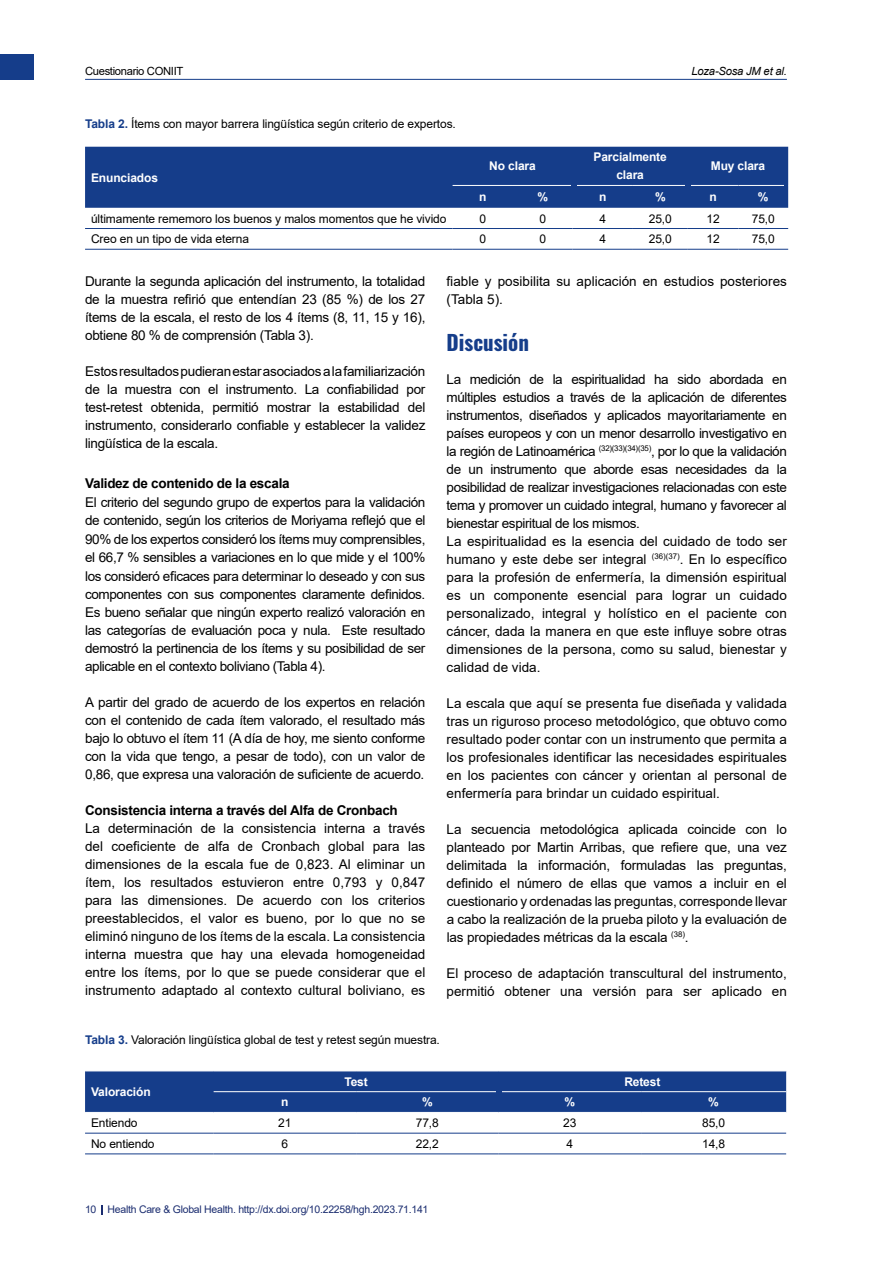
<style>
.page{position:relative;width:872px;height:1263px;background:#fff}
.page>*{position:absolute;margin:0;border:0;box-sizing:border-box;transform-origin:0 0}
.t1{font:700 21px "Oswald";color:#153d8a}
.t2{font:13.5px/18px "Arial";letter-spacing:-.02em;color:#000;text-align:justify}
.t3{font:13.5px/18px "Arial";color:#000}
.t4{font:700 13.5px "Arial";letter-spacing:-.02em;color:#000}
.t5{font:12px "Arial";letter-spacing:-.01em;color:#000}
.t6{font:700 12px/18px "Arial";letter-spacing:-.01em;color:#fff;text-align:center}
.t7{font:11.25px "Arial";letter-spacing:-.03em;color:#000}
.t8{font:italic 11.25px "Arial";letter-spacing:-.02em;color:#000}
.t9{font:10.5px "Arial";letter-spacing:-.025em;color:#1b2d70}
.s1{font-weight:700;color:#153d8a}
</style>
<div class="page">
<div style="left:0;top:54px;width:34px;height:26px;background:#153d8a"></div>
<hr style="left:85px;top:79px;width:702px;height:1px;background:#153d8a">
<svg style="left:85px;top:1071px;width:701px;height:41px;background:#18408b"></svg>
<hr style="left:85px;top:1133px;width:129px;height:1px;background:#153d8a">
<hr style="left:214px;top:1133px;width:142px;height:1px;background:#153d8a">
<hr style="left:356px;top:1133px;width:142px;height:1px;background:#153d8a">
<hr style="left:498px;top:1133px;width:143px;height:1px;background:#153d8a">
<hr style="left:641px;top:1133px;width:145px;height:1px;background:#153d8a">
<hr style="left:85px;top:1153px;width:129px;height:1px;background:#153d8a">
<hr style="left:214px;top:1153px;width:142px;height:1px;background:#153d8a">
<hr style="left:356px;top:1153px;width:142px;height:1px;background:#153d8a">
<hr style="left:498px;top:1153px;width:143px;height:1px;background:#153d8a">
<hr style="left:641px;top:1153px;width:145px;height:1px;background:#153d8a">
<hr style="left:214px;top:1091px;width:142px;height:1px;background:#fff">
<hr style="left:356px;top:1091px;width:142px;height:1px;background:#fff">
<hr style="left:498px;top:1091px;width:143px;height:1px;background:#fff">
<hr style="left:641px;top:1091px;width:145px;height:1px;background:#fff">
<div style="left:496px;top:1086px;width:6px;height:13px;background:#153d8a"></div>
<div style="left:85px;top:147px;width:703px;height:61px;background:#153d8a"></div>
<hr style="left:452px;top:185px;width:61px;height:1px;background:#fff">
<hr style="left:513px;top:185px;width:59px;height:1px;background:#fff">
<hr style="left:572px;top:185px;width:61px;height:1px;background:#fff">
<hr style="left:633px;top:185px;width:55px;height:1px;background:#fff">
<hr style="left:688px;top:185px;width:50px;height:1px;background:#fff">
<hr style="left:738px;top:185px;width:50px;height:1px;background:#fff">
<hr style="left:85px;top:228px;width:367px;height:1px;background:#153d8a">
<hr style="left:452px;top:228px;width:61px;height:1px;background:#153d8a">
<hr style="left:513px;top:228px;width:59px;height:1px;background:#153d8a">
<hr style="left:572px;top:228px;width:61px;height:1px;background:#153d8a">
<hr style="left:633px;top:228px;width:55px;height:1px;background:#153d8a">
<hr style="left:688px;top:228px;width:50px;height:1px;background:#153d8a">
<hr style="left:738px;top:228px;width:50px;height:1px;background:#153d8a">
<hr style="left:85px;top:249px;width:367px;height:1px;background:#153d8a">
<hr style="left:452px;top:249px;width:61px;height:1px;background:#153d8a">
<hr style="left:513px;top:249px;width:59px;height:1px;background:#153d8a">
<hr style="left:572px;top:249px;width:61px;height:1px;background:#153d8a">
<hr style="left:633px;top:249px;width:55px;height:1px;background:#153d8a">
<hr style="left:688px;top:249px;width:50px;height:1px;background:#153d8a">
<hr style="left:738px;top:249px;width:50px;height:1px;background:#153d8a">
<div style="left:571px;top:178px;width:6px;height:13px;background:#153d8a"></div>
<div style="left:685px;top:178px;width:6px;height:13px;background:#153d8a"></div>
<hr style="left:784px;top:164px;width:4px;height:42px;background:#153d8a">
<p class="t7" style="left:85px;top:63px;width:100px">Cuestionario CONIIT</p>
<p class="t8" style="left:691px;top:64px;width:97px">Loza-Sosa JM et al.</p>
<p class="t5" style="left:85px;top:115px;width:372px"><span class="s1">Tabla 2.</span> Ítems con mayor barrera lingüística según criterio de expertos.</p>
<p class="t6" style="left:91px;top:169px;width:68px">Enunciados</p>
<p class="t6" style="left:489px;top:157px;width:48px">No clara</p>
<p class="t6" style="left:593px;top:148px;width:75px">Parcialmente clara</p>
<p class="t6" style="left:711px;top:157px;width:56px">Muy clara</p>
<p class="t6" style="left:479px;top:188px;width:9px">n</p>
<p class="t6" style="left:537px;top:188px;width:12px">%</p>
<p class="t6" style="left:599px;top:188px;width:9px">n</p>
<p class="t6" style="left:655px;top:188px;width:12px">%</p>
<p class="t6" style="left:709px;top:188px;width:9px">n</p>
<p class="t6" style="left:758px;top:188px;width:12px">%</p>
<p class="t5" style="left:91px;top:210px;width:357px">últimamente rememoro los buenos y malos momentos que he vivido</p>
<p class="t5" style="left:479px;top:210px;width:8px">0</p>
<p class="t5" style="left:539px;top:210px;width:8px">0</p>
<p class="t5" style="left:599px;top:210px;width:8px">4</p>
<p class="t5" style="left:649px;top:210px;width:24px">25,0</p>
<p class="t5" style="left:706px;top:210px;width:15px">12</p>
<p class="t5" style="left:752px;top:210px;width:24px">75,0</p>
<p class="t5" style="left:91px;top:231px;width:159px">Creo en un tipo de vida eterna</p>
<p class="t5" style="left:479px;top:231px;width:8px">0</p>
<p class="t5" style="left:539px;top:231px;width:8px">0</p>
<p class="t5" style="left:599px;top:231px;width:8px">4</p>
<p class="t5" style="left:649px;top:231px;width:24px">25,0</p>
<p class="t5" style="left:706px;top:231px;width:15px">12</p>
<p class="t5" style="left:752px;top:231px;width:24px">75,0</p>
<p class="t2" style="left:85px;top:272px;width:342px">Durante la segunda aplicación del instrumento, la totalidad de la muestra refirió que entendían 23 (85 %) de los 27 ítems de la escala, el resto de los 4 ítems (8, 11, 15 y 16), obtiene 80 % de comprensión (Tabla 3).</p>
<p class="t2" style="left:85px;top:362px;width:342px">Estos resultados pudieran estar asociados a la familiarización de la muestra con el instrumento. La confiabilidad por test-retest obtenida, permitió mostrar la estabilidad del instrumento, considerarlo confiable y establecer la validez lingüística de la escala.</p>
<p class="t4" style="left:85px;top:474px;width:206px">Validez de contenido de la escala</p>
<p class="t2" style="left:85px;top:493px;width:342px">El criterio del segundo grupo de expertos para la validación de contenido, según los criterios de Moriyama reflejó que el 90% de los expertos consideró los ítems muy comprensibles, el 66,7 % sensibles a variaciones en lo que mide y el 100% los consideró eficaces para determinar lo deseado y con sus componentes con sus componentes claramente definidos.<br>Es bueno señalar que ningún experto realizó valoración en las categorías de evaluación poca y nula. Este resultado demostró la pertinencia de los ítems y su posibilidad de ser aplicable en el contexto boliviano (Tabla 4).</p>
<p class="t2" style="left:85px;top:693px;width:342px">A partir del grado de acuerdo de los expertos en relación con el contenido de cada ítem valorado, el resultado más bajo lo obtuvo el ítem 11 (A día de hoy, me siento conforme con la vida que tengo, a pesar de todo), con un valor de 0,86, que expresa una valoración de suficiente de acuerdo.</p>
<p class="t4" style="left:85px;top:800px;width:314px">Consistencia interna a través del Alfa de Cronbach</p>
<p class="t2" style="left:85px;top:819px;width:342px">La determinación de la consistencia interna a través del coeficiente de alfa de Cronbach global para las dimensiones de la escala fue de 0,823. Al eliminar un ítem, los resultados estuvieron entre 0,793 y 0,847 para las dimensiones. De acuerdo con los criterios preestablecidos, el valor es bueno, por lo que no se eliminó ninguno de los ítems de la escala. La consistencia interna muestra que hay una elevada homogeneidad entre los ítems, por lo que se puede considerar que el instrumento adaptado al contexto cultural boliviano, es</p>
<p class="t3" style="left:446px;top:272px;width:342px">fiable y posibilita su aplicación en estudios posteriores (Tabla 5).</p>
<h1 class="t1" style="left:446px;top:328px;width:84px">Discusión</h1>
<p class="t2" style="left:446px;top:370px;width:342px;text-align:left">La medición de la espiritualidad ha sido abordada en múltiples estudios a través de la aplicación de diferentes instrumentos, diseñados y aplicados mayoritariamente en países europeos y con un menor desarrollo investigativo en la región de Latinoamérica <sup>(32)(33)(34)(35)</sup>, por lo que la validación de un instrumento que aborde esas necesidades da la posibilidad de realizar investigaciones relacionadas con este tema y promover un cuidado integral, humano y favorecer al bienestar espiritual de los mismos.<br>La espiritualidad es la esencia del cuidado de todo ser humano y este debe ser integral <sup>(36)(37)</sup>. En lo específico para la profesión de enfermería, la dimensión espiritual es un componente esencial para lograr un cuidado personalizado, integral y holístico en el paciente con cáncer, dada la manera en que este influye sobre otras dimensiones de la persona, como su salud, bienestar y calidad de vida.</p>
<p class="t2" style="left:446px;top:694px;width:342px">La escala que aquí se presenta fue diseñada y validada tras un riguroso proceso metodológico, que obtuvo como resultado poder contar con un instrumento que permita a los profesionales identificar las necesidades espirituales en los pacientes con cáncer y orientan al personal de enfermería para brindar un cuidado espiritual.</p>
<p class="t2" style="left:446px;top:820px;width:342px">La secuencia metodológica aplicada coincide con lo planteado por Martin Arribas, que refiere que, una vez delimitada la información, formuladas las preguntas, definido el número de ellas que vamos a incluir en el cuestionario y ordenadas las preguntas, corresponde llevar a cabo la realización de la prueba piloto y la evaluación de las propiedades métricas da la escala <sup>(38)</sup>.</p>
<p class="t3" style="left:446px;top:964px;width:342px">El proceso de adaptación transcultural del instrumento, permitió obtener una versión para ser aplicado en</p>
<p class="t5" style="left:85px;top:1032px;width:356px"><span class="s1">Tabla 3.</span> Valoración lingüística global de test y retest según muestra.</p>
<p class="t6" style="left:91px;top:1083px;width:61px">Valoración</p>
<p class="t6" style="left:344px;top:1072px;width:25px">Test</p>
<p class="t6" style="left:624px;top:1072px;width:38px">Retest</p>
<p class="t6" style="left:281px;top:1093px;width:9px">n</p>
<p class="t6" style="left:422px;top:1093px;width:12px">%</p>
<p class="t6" style="left:564px;top:1093px;width:12px">%</p>
<p class="t6" style="left:708px;top:1093px;width:12px">%</p>
<p class="t5" style="left:91px;top:1115px;width:48px">Entiendo</p>
<p class="t5" style="left:278px;top:1115px;width:15px">21</p>
<p class="t5" style="left:416px;top:1115px;width:24px">77,8</p>
<p class="t5" style="left:563px;top:1115px;width:15px">23</p>
<p class="t5" style="left:702px;top:1115px;width:24px">85,0</p>
<p class="t5" style="left:91px;top:1135px;width:65px">No entiendo</p>
<p class="t5" style="left:281px;top:1135px;width:8px">6</p>
<p class="t5" style="left:416px;top:1135px;width:24px">22,2</p>
<p class="t5" style="left:566px;top:1135px;width:8px">4</p>
<p class="t5" style="left:702px;top:1135px;width:24px">14,8</p>
<p class="t9" style="left:85px;top:1202px;width:345px">10 Health Care &amp; Global Health. http://dx.doi.org/10.22258/hgh.2023.71.141</p>
</div>
